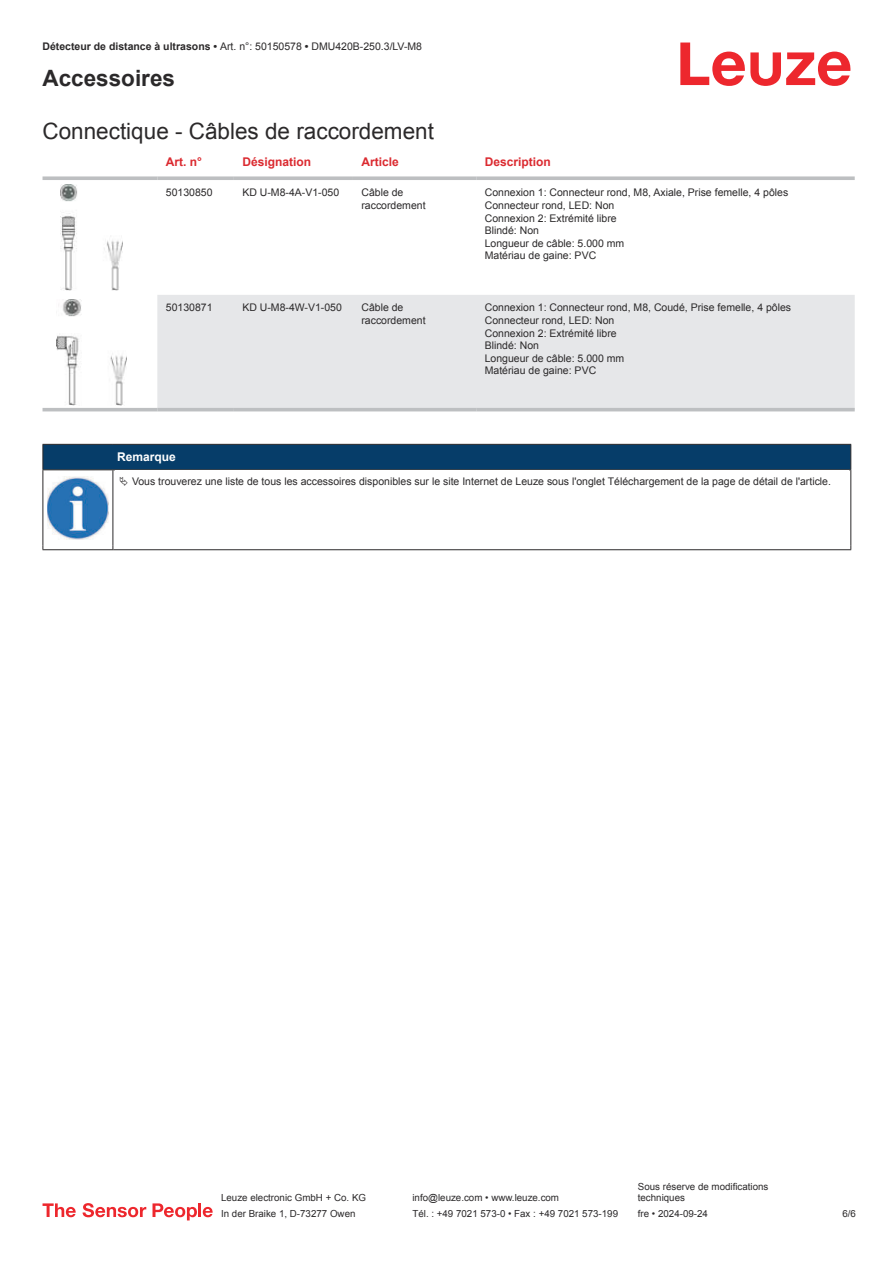
<style>
.page{position:relative;width:893px;height:1263px;background:#fff}
.page>*{position:absolute;margin:0;border:0;box-sizing:border-box;transform-origin:0 0}
.t1{font:22.5px "Arial";color:#2b292a}
.t2{font:700 22.5px "Arial";color:#2b292a}
.t3{font:700 12px "Arial";color:#db2a30}
.t4{font:700 12px "Arial";color:#fff}
.t5{font:10.5px/12.6px "Arial";color:#2b292a}
.t6{font:9.75px/11.7px "Arial";color:#2b292a}
.s1{font-weight:700}
</style>
<div class="page">
<svg style="left:680px;top:43px;width:170px;height:43px"></svg>
<div style="left:157px;top:295px;width:698px;height:113px;background:#e6e7e9"></div>
<svg style="left:43px;top:176px;width:114px;height:4px"></svg>
<svg style="left:157px;top:176px;width:77px;height:4px"></svg>
<svg style="left:234px;top:176px;width:119px;height:4px"></svg>
<svg style="left:353px;top:176px;width:123px;height:4px"></svg>
<svg style="left:476px;top:176px;width:379px;height:4px;background:#c4c6c8"></svg>
<hr style="left:43px;top:408px;width:114px;height:3px;background:#bdbfc1">
<hr style="left:157px;top:408px;width:77px;height:3px;background:#bdbfc1">
<hr style="left:234px;top:408px;width:119px;height:3px;background:#bdbfc1">
<hr style="left:353px;top:408px;width:123px;height:3px;background:#bdbfc1">
<hr style="left:476px;top:408px;width:379px;height:3px;background:#bdbfc1">
<img style="left:60px;top:184px;width:63px;height:107px">
<img style="left:56px;top:299px;width:70px;height:106px">
<div style="left:43px;top:444px;width:808px;height:26px;background:#063d69"></div>
<hr style="left:113px;top:469px;width:738px;height:1px;background:#2b292a">
<hr style="left:43px;top:470px;width:1px;height:75px;background:#2b292a">
<hr style="left:113px;top:470px;width:1px;height:75px;background:#2b292a">
<hr style="left:850px;top:470px;width:1px;height:75px;background:#2b292a">
<hr style="left:43px;top:549px;width:70px;height:1px;background:#2b292a">
<hr style="left:113px;top:549px;width:738px;height:1px;background:#2b292a">
<img style="left:47px;top:476px;width:61px;height:63px">
<svg style="left:43px;top:1203px;width:33px;height:14px"></svg>
<svg style="left:83px;top:1203px;width:63px;height:14px"></svg>
<svg style="left:153px;top:1203px;width:44px;height:17px"></svg>
<hr style="left:198px;top:1203px;width:3px;height:14px;background:#ed272d">
<svg style="left:203px;top:1207px;width:10px;height:10px"></svg>
<p class="t5" style="left:43px;top:41px;width:381px"><span class="s1">Détecteur de distance à ultrasons •</span> Art. n°: 50150578 <span class="s1">•</span> DMU420B-250.3/LV-M8</p>
<h1 class="t2" style="left:43px;top:70px;width:134px">Accessoires</h1>
<h1 class="t1" style="left:43px;top:123px;width:393px">Connectique - Câbles de raccordement</h1>
<p class="t3" style="left:166px;top:157px;width:38px">Art. n°</p>
<p class="t3" style="left:242px;top:157px;width:70px">Désignation</p>
<p class="t3" style="left:361px;top:157px;width:39px">Article</p>
<p class="t3" style="left:485px;top:157px;width:68px">Description</p>
<p class="t5" style="left:166px;top:187px;width:48px">50130850</p>
<p class="t5" style="left:242px;top:187px;width:98px">KD U-M8-4A-V1-050</p>
<p class="t5" style="left:361px;top:187px;width:66px">Câble de raccordement</p>
<p class="t5" style="left:485px;top:187px;width:305px">Connexion 1: Connecteur rond, M8, Axiale, Prise femelle, 4 pôles<br>Connecteur rond, LED: Non<br>Connexion 2: Extrémité libre<br>Blindé: Non<br>Longueur de câble: 5.000 mm<br>Matériau de gaine: PVC</p>
<p class="t5" style="left:166px;top:302px;width:48px">50130871</p>
<p class="t5" style="left:242px;top:302px;width:101px">KD U-M8-4W-V1-050</p>
<p class="t5" style="left:361px;top:302px;width:66px">Câble de raccordement</p>
<p class="t5" style="left:485px;top:302px;width:308px">Connexion 1: Connecteur rond, M8, Coudé, Prise femelle, 4 pôles<br>Connecteur rond, LED: Non<br>Connexion 2: Extrémité libre<br>Blindé: Non<br>Longueur de câble: 5.000 mm<br>Matériau de gaine: PVC</p>
<p class="t4" style="left:117px;top:452px;width:60px">Remarque</p>
<p class="t5" style="left:132px;top:476px;width:700px">Vous trouverez une liste de tous les accessoires disponibles sur le site Internet de Leuze sous l'onglet Téléchargement de la page de détail de l'article.</p>
<p class="t6" style="left:221px;top:1193px;width:146px">Leuze electronic GmbH + Co. KG</p>
<p class="t6" style="left:412px;top:1193px;width:148px">info@leuze.com • www.leuze.com</p>
<p class="t6" style="left:638px;top:1181px;width:132px">Sous réserve de modifications techniques</p>
<p class="t6" style="left:221px;top:1209px;width:136px">In der Braike 1, D-73277 Owen</p>
<p class="t6" style="left:412px;top:1209px;width:207px">Tél. : +49 7021 573-0 • Fax : +49 7021 573-199</p>
<p class="t6" style="left:638px;top:1209px;width:72px">fre • 2024-09-24</p>
<p class="t6" style="left:842px;top:1209px;width:15px">6 /6</p>
</div>
